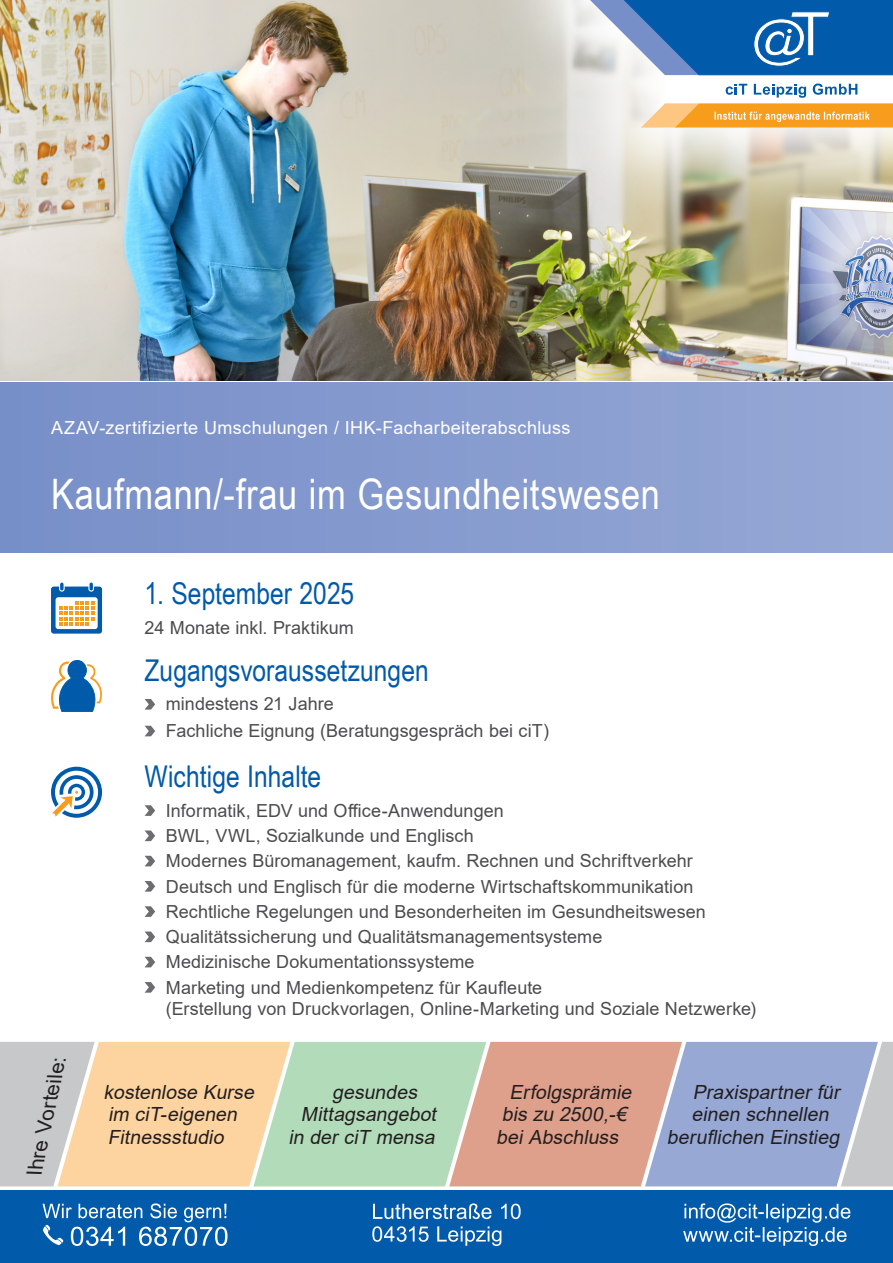
<style>
.page{position:relative;width:893px;height:1263px;background:#fff}
.page>*{position:absolute;margin:0;border:0;box-sizing:border-box;transform-origin:0 0}
.t1{font:42px "Arial Narrow";letter-spacing:.015em;color:#fff}
.t2{font:30px "Arial Narrow";color:#015aaa}
.t3{font:italic 20.7px "Arial";color:#231f20}
.t4{font:italic 19.5px/22.5px "Arial";color:#231f20}
.t5{font:18px/21px "Arial";letter-spacing:.005em;color:#4b4c4d}
.t6{font:18px "Arial";letter-spacing:.02em;color:#fff}
</style>
<div class="page">
<svg style="left:0;top:1042px;width:893px;height:144px;background:#cac0b3"></svg>
<img style="left:0;top:0;width:893px;height:381px">
<div style="left:0;top:1191px;width:893px;height:72px;background:#015aaa"></div>
<div style="left:0;top:383px;width:893px;height:170px;background:linear-gradient(to right,#778ec8,#96a8d5)"></div>
<svg style="left:485px;top:0;width:408px;height:221px;background:#ccc8bb"></svg>
<div style="left:665px;top:3px;width:228px;height:125px;background:#fff"></div>
<svg style="left:641px;top:84px;width:252px;height:44px"></svg>
<svg style="left:577px;top:0;width:316px;height:75px;background:#3e7eba"></svg>
<svg style="left:372px;top:1226px;width:129px;height:20px"></svg>
<svg style="left:373px;top:1203px;width:148px;height:16px"></svg>
<svg style="left:683px;top:1203px;width:167px;height:43px"></svg>
<svg style="left:43px;top:1203px;width:184px;height:43px"></svg>
<svg style="left:51px;top:583px;width:51px;height:51px"></svg>
<svg style="left:51px;top:660px;width:51px;height:51px"></svg>
<svg style="left:145px;top:699px;width:10px;height:11px"></svg>
<svg style="left:145px;top:726px;width:10px;height:10px"></svg>
<svg style="left:51px;top:767px;width:51px;height:51px"></svg>
<svg style="left:145px;top:805px;width:10px;height:11px"></svg>
<svg style="left:145px;top:830px;width:10px;height:11px"></svg>
<svg style="left:145px;top:856px;width:10px;height:10px"></svg>
<svg style="left:145px;top:881px;width:10px;height:11px"></svg>
<svg style="left:145px;top:906px;width:10px;height:11px"></svg>
<svg style="left:145px;top:931px;width:10px;height:11px"></svg>
<svg style="left:145px;top:957px;width:10px;height:10px"></svg>
<svg style="left:145px;top:982px;width:10px;height:11px"></svg>
<p class="t6" style="left:51px;top:415px;width:521px">AZAV-zertifizierte Umschulungen / IHK-Facharbeiterabschluss</p>
<p class="t1" style="left:51px;top:463px;width:610px">Kaufmann/-frau im Gesundheitswesen</p>
<p class="t3" style="left:20px;top:1172px;width:123px;rotate:-78deg">Ihre Vorteile:</p>
<h2 class="t2" style="left:145px;top:572px;width:211px">1. September 2025</h2>
<p class="t5" style="left:145px;top:617px;width:211px">24 Monate inkl. Praktikum</p>
<p class="t2" style="left:145px;top:648px;width:286px">Zugangsvoraussetzungen</p>
<p class="t5" style="left:166px;top:693px;width:170px">mindestens 21 Jahre</p>
<p class="t5" style="left:166px;top:720px;width:385px">Fachliche Eignung (Beratungsgespräch bei ciT)</p>
<p class="t2" style="left:145px;top:755px;width:178px">Wichtige Inhalte</p>
<p class="t5" style="left:166px;top:800px;width:340px">Informatik, EDV und Office-Anwendungen</p>
<p class="t5" style="left:166px;top:825px;width:309px">BWL, VWL, Sozialkunde und Englisch</p>
<p class="t5" style="left:166px;top:850px;width:528px">Modernes Büromanagement, kaufm. Rechnen und Schriftverkehr</p>
<p class="t5" style="left:166px;top:875px;width:529px">Deutsch und Englisch für die moderne Wirtschaftskommunikation</p>
<p class="t5" style="left:166px;top:901px;width:541px">Rechtliche Regelungen und Besonderheiten im Gesundheitswesen</p>
<p class="t5" style="left:166px;top:926px;width:438px">Qualitätssicherung und Qualitätsmanagementsysteme</p>
<p class="t5" style="left:166px;top:951px;width:310px">Medizinische Dokumentationssysteme</p>
<p class="t5" style="left:166px;top:976px;width:592px">Marketing und Medienkompetenz für Kaufleute<br>(Erstellung von Druckvorlagen, Online-Marketing und Soziale Netzwerke)</p>
<p class="t4" style="left:104px;top:1080px;width:157px">kostenlose Kurse im ciT-eigenen<br>Fitnessstudio</p>
<p class="t4" style="left:496px;top:1080px;width:141px;text-indent:13px">Erfolgsprämie bis zu 2500,-€ beiAbschluss</p>
<p class="t4" style="left:332px;top:1080px;width:91px">gesundes</p>
<p class="t4" style="left:301px;top:1103px;width:141px">Mittagsangebot</p>
<p class="t4" style="left:288px;top:1125px;width:152px">in derciT mensa</p>
<p class="t4" style="left:693px;top:1080px;width:153px">Praxispartnerfür</p>
<p class="t4" style="left:692px;top:1103px;width:143px">einen schnellen</p>
<p class="t4" style="left:667px;top:1125px;width:179px">beruflichen Einstieg</p>
</div>
